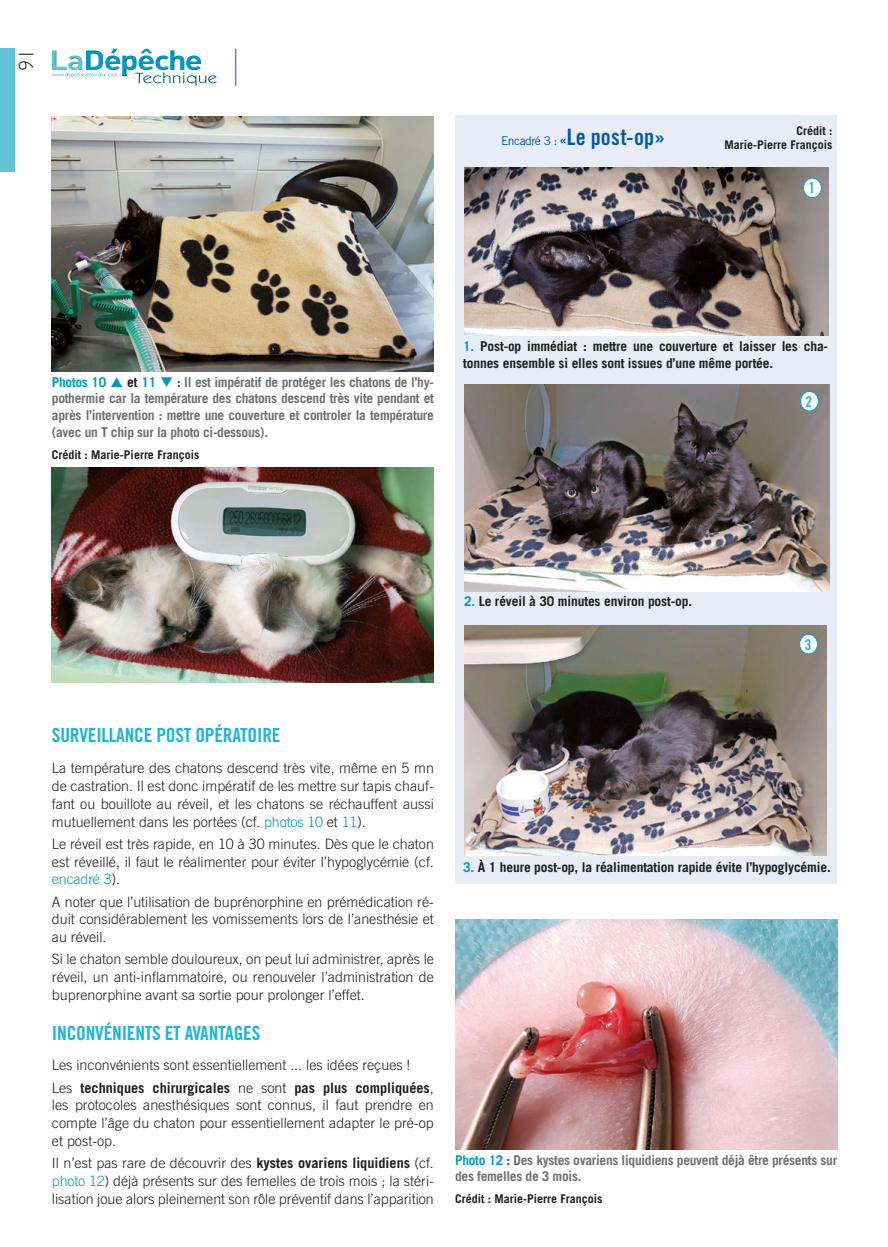
<style>
.page{position:relative;width:888px;height:1247px;background:#fff}
.page>*{position:absolute;margin:0;border:0;box-sizing:border-box;transform-origin:0 0}
.t1{font:22.5px "Trade Gothic LT Std Bd Cn 20";letter-spacing:.01em;color:#0059a3}
.t2{font:300 21px "Gill Sans";color:#1d1d1b}
.t3{font:19.5px "Trade Gothic LT Std Bd Cn 20";letter-spacing:-.01em;color:#1eb5d8}
.t4{font:15px "Trade Gothic LT Std Bd Cn 20";color:#1eb5d8}
.t5{font:300 14.25px/17.9px "Trade Gothic LT Std";color:#1d1d1b;text-align:justify}
.t6{font:700 13.5px/16.5px "Trade Gothic LT Std";letter-spacing:-.02em;color:#706f6f;text-align:justify}
.t7{font:700 13.5px/16.5px "Trade Gothic LT Std";letter-spacing:-.01em;color:#1d1d1b}
.t8{font:700 13.5px "Trade Gothic LT Std";letter-spacing:-.02em;color:#0098c5}
.t9{font:700 12px/13.5px "Trade Gothic LT Std";color:#1d1d1b;text-align:right}
.s1{font-family:"Trade Gothic LT Std";font-size:12px}
.s2{font-size:15px}
.s3{color:#1d1d1b}
.s4{color:#0098c5}
.s5{color:#0059a3}
.s6{font-weight:700}
</style>
<div class="page">
<img style="left:52px;top:117px;width:382px;height:255px">
<img style="left:52px;top:467px;width:382px;height:216px">
<div style="left:456px;top:116px;width:381px;height:768px;background:#e8ecf7"></div>
<img style="left:464px;top:168px;width:364px;height:167px">
<div style="left:803px;top:178px;width:18px;height:20px;background:#fff;border-radius:50%"></div>
<div style="left:803px;top:178px;width:18px;height:20px;border:1px solid #009fe3;border-radius:50%"></div>
<img style="left:464px;top:385px;width:365px;height:207px">
<div style="left:800px;top:391px;width:18px;height:20px;background:#fff;border-radius:50%"></div>
<div style="left:800px;top:391px;width:18px;height:20px;border:1px solid #009fe3;border-radius:50%"></div>
<img style="left:464px;top:625px;width:362px;height:230px">
<div style="left:799px;top:634px;width:18px;height:20px;background:#fff;border-radius:50%"></div>
<div style="left:799px;top:634px;width:18px;height:20px;border:1px solid #009fe3;border-radius:50%"></div>
<img style="left:455px;top:919px;width:382px;height:230px">
<div style="left:0;top:49px;width:15px;height:123px;background:#62c3d6"></div>
<hr style="left:235px;top:49px;width:1px;height:37px;background:#0059a3">
<img style="left:111px;top:49px;width:41px;height:4px">
<img style="left:170px;top:50px;width:14px;height:20px">
<img style="left:86px;top:50px;width:17px;height:20px">
<img style="left:186px;top:55px;width:15px;height:15px">
<img style="left:139px;top:55px;width:30px;height:15px">
<img style="left:122px;top:55px;width:15px;height:18px">
<img style="left:105px;top:55px;width:15px;height:15px">
<img style="left:52px;top:50px;width:15px;height:20px">
<img style="left:68px;top:55px;width:14px;height:15px">
<svg style="left:135px;top:72px;width:82px;height:14px"></svg>
<svg style="left:52px;top:73px;width:75px;height:4px"></svg>
<h2 class="t2" style="left:43px;top:49px;width:24px;rotate:90deg">16</h2>
<h1 class="t1" style="left:501px;top:123px;width:166px"><span class="s1">Encadré 3 :</span> <span class="s2">«</span>Le post-op»</h1>
<p class="t9" style="left:724px;top:124px;width:109px">Crédit :<br>Marie-Pierre François</p>
<p class="t4" style="left:808px;top:179px;width:8px">1</p>
<p class="t6" style="left:52px;top:374px;width:383px;text-indent:75px"><span class="s3">et</span> <span class="s4">11</span> <span class="s4">❑</span> <span class="s5">:</span> Il est impératif de protéger les chatons de l’hy&shy;pothermie car la température des chatons descend très vite pendant et après l’intervention : mettre une couverture et controler la température (avec un T chip sur la photo ci-dessous).</p>
<p class="t9" style="left:52px;top:447px;width:149px">Crédit : Marie-Pierre François</p>
<p class="t8" style="left:52px;top:374px;width:56px">Photos 10</p>
<p class="t7" style="left:463px;top:338px;width:366px"><span class="s4">1.</span> Post-op immédiat : mettre une couverture et laisser les cha&shy;tonnes ensemble si elles sont issues d’une même portée.</p>
<p class="t4" style="left:805px;top:392px;width:8px">2</p>
<p class="t7" style="left:464px;top:593px;width:229px"><span class="s4">2.</span> Le réveil à 30 minutes environ post-op.</p>
<p class="t4" style="left:804px;top:635px;width:8px">3</p>
<h3 class="t3" style="left:52px;top:723px;width:230px">SURVEILLANCE POST OPÉRATOIRE</h3>
<p class="t5" style="left:52px;top:759px;width:383px">La température des chatons descend très vite, même en 5 mn de castration. Il est donc impératif de les mettre sur tapis chauf&shy;fant ou bouillote au réveil, et les chatons se réchauffent aussi mutuellement dans les portées (cf. <span class="s4">photos 10</span> et <span class="s4">11</span>).</p>
<p class="t5" style="left:52px;top:834px;width:383px">Le réveil est très rapide, en 10 à 30 minutes. Dès que le chaton est réveillé, il faut le réalimenter pour éviter l’hypoglycémie (cf. <span class="s4">encadré 3</span>).</p>
<p class="t5" style="left:52px;top:892px;width:383px">A noter que l’utilisation de buprénorphine en prémédication ré&shy;duit considérablement les vomissements lors de l’anesthésie et au réveil.</p>
<p class="t5" style="left:52px;top:950px;width:383px">Si le chaton semble douloureux, on peut lui administrer, après le réveil, un anti-inflammatoire, ou renouveler l’administration de buprenorphine avant sa sortie pour prolonger l’effet.</p>
<h3 class="t3" style="left:52px;top:1021px;width:210px">INCONVÉNIENTS ET AVANTAGES</h3>
<p class="t5" style="left:52px;top:1054px;width:383px;line-height:22px">Les inconvénients sont essentiellement ... les idées reçues !<br>Les <span class="s6">techniques chirurgicales</span> ne sont <span class="s6">pas plus compliquées</span>,</p>
<p class="t5" style="left:52px;top:1096px;width:383px">les protocoles anesthésiques sont connus, il faut prendre en compte l’âge du chaton pour essentiellement adapter le pré-op et post-op.</p>
<p class="t5" style="left:52px;top:1154px;width:383px">Il n’est pas rare de découvrir des <span class="s6">kystes ovariens liquidiens</span> (cf. <span class="s4">photo 12</span>) déjà présents sur des femelles de trois mois ; la stéri&shy;lisation joue alors pleinement son rôle préventif dans l’apparition</p>
<p class="t7" style="left:463px;top:858px;width:369px"><span class="s4">3.</span> À 1 heure post-op, la réalimentation rapide évite l’hypoglycémie.</p>
<p class="t6" style="left:455px;top:1151px;width:383px"><span class="s4">Photo 12</span> <span class="s5">:</span> Des kystes ovariens liquidiens peuvent déjà être présents sur des femelles de 3 mois.</p>
<p class="t9" style="left:455px;top:1192px;width:149px">Crédit : Marie-Pierre François</p>
</div>
